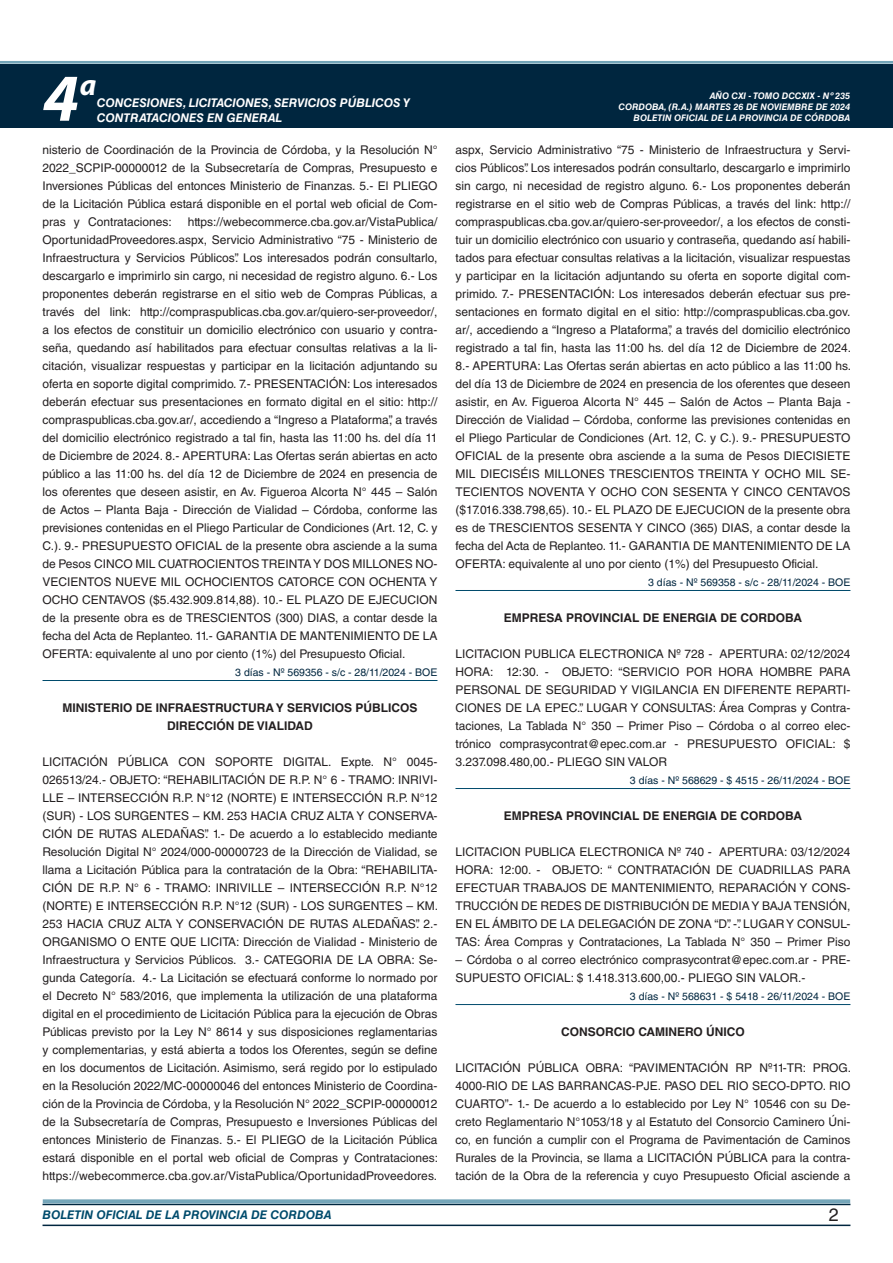
<style>
.page{position:relative;width:893px;height:1263px;background:#fff}
.page>*{position:absolute;margin:0;border:0;box-sizing:border-box;transform-origin:0 0}
.t1{font:italic 700 67.5px "Myriad Pro";color:#fff}
.t2{font:italic 700 30px "Myriad Pro";color:#fff}
.t3{font:18px "Helvetica LT Std";color:#231f20}
.TEXTO_BASE{font:12px/18px "Helvetica LT Std";color:#231f20;text-align:justify}
.RESUELVE{font:700 12px "Helvetica LT Std";color:#231f20}
.t4{font:italic 700 12px/14.4px "Helvetica LT Std";color:#fff}
.t5{font:italic 700 12px "Helvetica LT Std";color:#004b6c}
.FECHA_DE_VENCIMIENTO{font:10.5px "Helvetica LT Std";color:#00263f}
.t6{font:italic 700 9px/10.8px "Helvetica LT Std";color:#fff;text-align:right}
</style>
<div class="page">
<div style="left:0;top:61px;width:893px;height:6px;background:#fff;opacity:.75"></div>
<hr style="left:43px;top:1224px;width:807px;height:2px;background:#00263f">
<div style="left:42px;top:1198px;width:809px;height:8px;background:#fff;opacity:.75"></div>
<div style="left:0;top:64px;width:893px;height:64px;background:#00263f"></div>
<hr style="left:43px;top:680px;width:394px;height:1px;background:#004b6c">
<hr style="left:455px;top:590px;width:395px;height:1px;background:#004b6c">
<hr style="left:455px;top:788px;width:395px;height:1px;background:#004b6c">
<hr style="left:455px;top:1004px;width:395px;height:1px;background:#004b6c">
<h1 class="t1" style="left:43px;top:54px;width:38px">4</h1>
<h2 class="t2" style="left:80px;top:66px;width:18px">a</h2>
<p class="t4" style="left:97px;top:96px;width:315px">CONCESIONES, LICITACIONES, SERVICIOS PÚBLICOS Y<br>CONTRATACIONES EN GENERAL</p>
<p class="TEXTO_BASE" style="left:43px;top:141px;width:396px">nisterio de Coordinación de la Provincia de Córdoba, y la Resolución N° 2022_SCPIP-00000012 de la Subsecretaría de Compras, Presupuesto e Inversiones Públicas del entonces Ministerio de Finanzas. 5.- El PLIEGO de la Licitación Pública estará disponible en el portal web oficial de Com&shy;pras y Contrataciones:</p>
<p class="TEXTO_BASE" style="left:43px;top:213px;width:396px;text-indent:145px">https://webecommerce.cba.gov.ar/VistaPublica/ OportunidadProveedores.aspx, Servicio Administrativo “75 - Ministerio de Infraestructura y Servicios Públicos”. Los interesados podrán consultarlo, descargarlo e imprimirlo sin cargo, ni necesidad de registro alguno. 6.- Los proponentes deberán registrarse en el sitio web de Compras Públicas, a través del link: http://compraspublicas.cba.gov.ar/quiero-ser-proveedor/, a los efectos de constituir un domicilio electrónico con usuario y contra&shy;seña, quedando así habilitados para efectuar consultas relativas a la li&shy;citación, visualizar respuestas y participar en la licitación adjuntando su oferta en soporte digital comprimido. 7.- PRESENTACIÓN: Los interesados deberán efectuar sus presentaciones en formato digital en el sitio: http:// compraspublicas.cba.gov.ar/, accediendo a “Ingreso a Plataforma”, a través del domicilio electrónico registrado a tal fin, hasta las 11:00 hs. del día 11 de Diciembre de 2024. 8.- APERTURA: Las Ofertas serán abiertas en acto público a las 11:00 hs. del día 12 de Diciembre de 2024 en presencia de los oferentes que deseen asistir, en Av. Figueroa Alcorta N° 445 – Salón de Actos – Planta Baja - Dirección de Vialidad – Córdoba, conforme las previsiones contenidas en el Pliego Particular de Condiciones (Art. 12, C. y C.). 9.- PRESUPUESTO OFICIAL de la presente obra asciende a la suma de Pesos CINCO MIL CUATROCIENTOS TREINTA Y DOS MILLONES NO-VECIENTOS NUEVE MIL OCHOCIENTOS CATORCE CON OCHENTA Y OCHO CENTAVOS ($5.432.909.814,88). 10.- EL PLAZO DE EJECUCION de la presente obra es de TRESCIENTOS (300) DIAS, a contar desde la fecha del Acta de Replanteo. 11.- GARANTIA DE MANTENIMIENTO DE LA OFERTA: equivalente al uno por ciento (1%) del Presupuesto Oficial.</p>
<p class="FECHA_DE_VENCIMIENTO" style="left:235px;top:666px;width:204px">3 días - Nº 569356 - s/c - 28/11/2024 - BOE</p>
<p class="RESUELVE" style="left:63px;top:700px;width:356px">MINISTERIO DE INFRAESTRUCTURA Y SERVICIOS PÚBLICOS</p>
<p class="RESUELVE" style="left:167px;top:718px;width:147px">DIRECCIÓN DE VIALIDAD</p>
<p class="TEXTO_BASE" style="left:43px;top:753px;width:397px">LICITACIÓN PÚBLICA CON SOPORTE DIGITAL. Expte. N° 0045- 026513/24.- OBJETO: “REHABILITACIÓN DE R.P. N° 6 - TRAMO: INRIVI-LLE – INTERSECCIÓN R.P. N°12 (NORTE) E INTERSECCIÓN R.P. N°12 (SUR) - LOS SURGENTES – KM. 253 HACIA CRUZ ALTA Y CONSERVA-CIÓN DE RUTAS ALEDAÑAS”. 1.- De acuerdo a lo establecido mediante Resolución Digital N° 2024/000-00000723 de la Dirección de Vialidad, se llama a Licitación Pública para la contratación de la Obra: “REHABILITA-CIÓN DE R.P. N° 6 - TRAMO: INRIVILLE – INTERSECCIÓN R.P. N°12 (NORTE) E INTERSECCIÓN R.P. N°12 (SUR) - LOS SURGENTES – KM.<br>253 HACIA CRUZ ALTA Y CONSERVACIÓN DE RUTAS ALEDAÑAS”. 2.- ORGANISMO O ENTE QUE LICITA: Dirección de Vialidad - Ministerio de Infraestructura y Servicios Públicos. 3.- CATEGORIA DE LA OBRA: Se&shy;gunda Categoría. 4.- La Licitación se efectuará conforme lo normado por el Decreto N° 583/2016, que implementa la utilización de una plataforma digital en el procedimiento de Licitación Pública para la ejecución de Obras Públicas previsto por la Ley N° 8614 y sus disposiciones reglamentarias y complementarias, y está abierta a todos los Oferentes, según se define en los documentos de Licitación. Asimismo, será regido por lo estipulado en la Resolución 2022/MC-00000046 del entonces Ministerio de Coordina&shy;ción de la Provincia de Córdoba, y la Resolución N° 2022_SCPIP-00000012 de la Subsecretaría de Compras, Presupuesto e Inversiones Públicas del entonces Ministerio de Finanzas. 5.- El PLIEGO de la Licitación Pública estará disponible en el portal web oficial de Compras y Contrataciones: https://webecommerce.cba.gov.ar/VistaPublica/OportunidadProveedores.</p>
<p class="t6" style="left:619px;top:91px;width:233px">AÑO CXI - TOMO DCCXIX - Nº 235<br>CORDOBA, (R.A.) MARTES 26 DE NOVIEMBRE DE 2024</p>
<p class="t6" style="left:634px;top:112px;width:218px">BOLETIN OFICIAL DE LA PROVINCIA DE CÓRDOBA</p>
<p class="TEXTO_BASE" style="left:455px;top:141px;width:397px">aspx, Servicio Administrativo “75 - Ministerio de Infraestructura y Servi&shy;cios Públicos”. Los interesados podrán consultarlo, descargarlo e imprimirlo sin cargo, ni necesidad de registro alguno. 6.- Los proponentes deberán registrarse en el sitio web de Compras Públicas, a través del link: http:// compraspublicas.cba.gov.ar/quiero-ser-proveedor/, a los efectos de consti&shy;tuir un domicilio electrónico con usuario y contraseña, quedando así habili&shy;tados para efectuar consultas relativas a la licitación, visualizar respuestas y participar en la licitación adjuntando su oferta en soporte digital com&shy;primido. 7.- PRESENTACIÓN: Los interesados deberán efectuar sus pre&shy;sentaciones en formato digital en el sitio: http://compraspublicas.cba.gov. ar/, accediendo a “Ingreso a Plataforma”, a través del domicilio electrónico registrado a tal fin, hasta las 11:00 hs. del día 12 de Diciembre de 2024.<br>8.- APERTURA: Las Ofertas serán abiertas en acto público a las 11:00 hs. del día 13 de Diciembre de 2024 en presencia de los oferentes que deseen asistir, en Av. Figueroa Alcorta N° 445 – Salón de Actos – Planta Baja - Dirección de Vialidad – Córdoba, conforme las previsiones contenidas en el Pliego Particular de Condiciones (Art. 12, C. y C.). 9.- PRESUPUESTO OFICIAL de la presente obra asciende a la suma de Pesos DIECISIETE MIL DIECISÉIS MILLONES TRESCIENTOS TREINTA Y OCHO MIL SE-TECIENTOS NOVENTA Y OCHO CON SESENTA Y CINCO CENTAVOS ($17.016.338.798,65). 10.- EL PLAZO DE EJECUCION de la presente obra es de TRESCIENTOS SESENTA Y CINCO (365) DIAS, a contar desde la fecha del Acta de Replanteo. 11.- GARANTIA DE MANTENIMIENTO DE LA OFERTA: equivalente al uno por ciento (1%) del Presupuesto Oficial.</p>
<p class="FECHA_DE_VENCIMIENTO" style="left:648px;top:576px;width:204px">3 días - Nº 569358 - s/c - 28/11/2024 - BOE</p>
<p class="RESUELVE" style="left:504px;top:610px;width:300px">EMPRESA PROVINCIAL DE ENERGIA DE CORDOBA</p>
<p class="TEXTO_BASE" style="left:455px;top:645px;width:396px">LICITACION PUBLICA ELECTRONICA Nº 728 - APERTURA: 02/12/2024<br>HORA: 12:30. - OBJETO: “SERVICIO POR HORA HOMBRE PARA PERSONAL DE SEGURIDAD Y VIGILANCIA EN DIFERENTE REPARTI-CIONES DE LA EPEC.”. LUGAR Y CONSULTAS: Área Compras y Contra&shy;taciones, La Tablada N° 350 – Primer Piso – Córdoba o al correo elec&shy;trónico comprasycontrat@epec.com.ar - PRESUPUESTO OFICIAL: $ 3.237.098.480,00.- PLIEGO SIN VALOR</p>
<p class="FECHA_DE_VENCIMIENTO" style="left:630px;top:774px;width:222px">3 días - Nº 568629 - $ 4515 - 26/11/2024 - BOE</p>
<p class="RESUELVE" style="left:504px;top:808px;width:300px">EMPRESA PROVINCIAL DE ENERGIA DE CORDOBA</p>
<p class="TEXTO_BASE" style="left:455px;top:843px;width:396px">LICITACION PUBLICA ELECTRONICA Nº 740 - APERTURA: 03/12/2024<br>HORA: 12:00. - OBJETO: “ CONTRATACIÓN DE CUADRILLAS PARA EFECTUAR TRABAJOS DE MANTENIMIENTO, REPARACIÓN Y CONS-TRUCCIÓN DE REDES DE DISTRIBUCIÓN DE MEDIA Y BAJA TENSIÓN, EN EL ÁMBITO DE LA DELEGACIÓN DE ZONA “D”. -”. LUGAR Y CONSUL-TAS: Área Compras y Contrataciones, La Tablada N° 350 – Primer Piso</p>
<p class="TEXTO_BASE" style="left:455px;top:951px;width:396px">– Córdoba o al correo electrónico comprasycontrat@epec.com.ar - PRE-<br>SUPUESTO OFICIAL: $ 1.418.313.600,00.- PLIEGO SIN VALOR.-</p>
<p class="FECHA_DE_VENCIMIENTO" style="left:630px;top:990px;width:222px">3 días - Nº 568631 - $ 5418 - 26/11/2024 - BOE</p>
<p class="RESUELVE" style="left:561px;top:1024px;width:185px">CONSORCIO CAMINERO ÚNICO</p>
<p class="TEXTO_BASE" style="left:455px;top:1059px;width:397px">LICITACIÓN PÚBLICA OBRA: “PAVIMENTACIÓN RP Nº11-TR: PROG.<br>4000-RIO DE LAS BARRANCAS-PJE. PASO DEL RIO SECO-DPTO. RIO CUARTO”- 1.- De acuerdo a lo establecido por Ley N° 10546 con su De&shy;creto Reglamentario N°1053/18 y al Estatuto del Consorcio Caminero Úni&shy;co, en función a cumplir con el Programa de Pavimentación de Caminos Rurales de la Provincia, se llama a LICITACIÓN PÚBLICA para la contra&shy;tación de la Obra de la referencia y cuyo Presupuesto Oficial asciende a</p>
<p class="t5" style="left:43px;top:1208px;width:290px">BOLETIN OFICIAL DE LA PROVINCIA DE CORDOBA</p>
<p class="t3" style="left:829px;top:1204px;width:12px">2</p>
</div>
